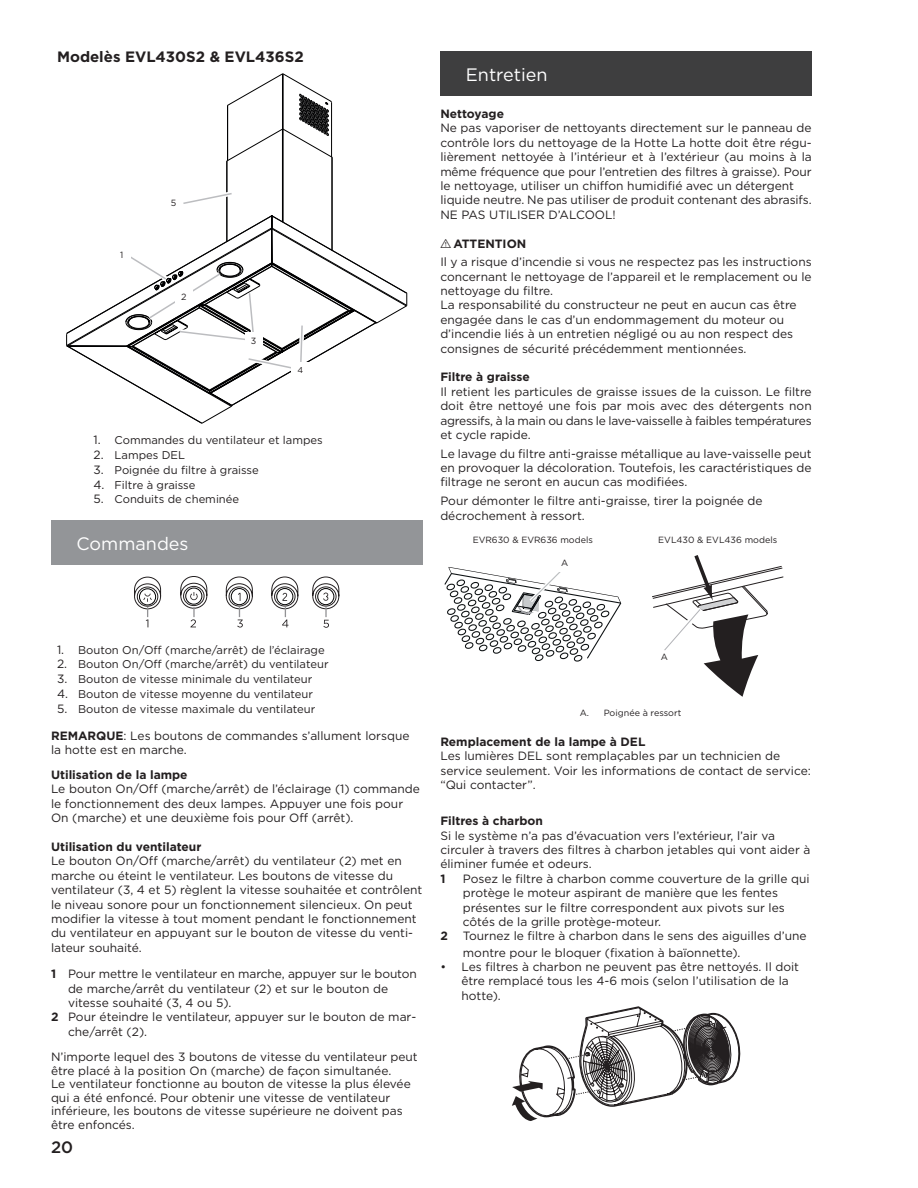
<style>
.page{position:relative;width:918px;height:1188px;background:#fff}
.page>*{position:absolute;margin:0;border:0;box-sizing:border-box;transform-origin:0 0}
.t1{font:18px "Gotham";color:#fff}
.t2{font:500 16.5px "Gotham";color:#231f20}
.t3{font:700 15px "Gotham";color:#231f20}
.t4{font:12px/14.4px "Gotham";color:#231f20}
.t5{font:700 12px "Gotham";color:#231f20}
.t6{font:11.25px "Gotham";color:#231f20}
.t7{font:9px "Gotham";color:#231f20}
.t8{font:8.55px "Gotham";color:#231f20}
.s1{font-size:12px}
.s2{font-family:"tables"}
.s3{font-weight:700}
</style>
<div class="page">
<svg style="left:66px;top:73px;width:341px;height:351px"></svg>
<div style="left:165px;top:195px;width:17px;height:16px;background:#fff"></div>
<div style="left:291px;top:362px;width:18px;height:16px;background:#fff"></div>
<div style="left:113px;top:247px;width:18px;height:16px;background:#fff"></div>
<div style="left:245px;top:332px;width:17px;height:17px;background:#fff"></div>
<div style="left:175px;top:289px;width:18px;height:16px;background:#fff"></div>
<div style="left:51px;top:520px;width:371px;height:44px;background:#939598"></div>
<svg style="left:134px;top:576px;width:206px;height:52px"></svg>
<div style="left:440px;top:51px;width:372px;height:44px;background:#3e3e3f"></div>
<svg style="left:444px;top:567px;width:177px;height:95px"></svg>
<div style="left:555px;top:555px;width:19px;height:17px;background:#fff"></div>
<svg style="left:652px;top:555px;width:132px;height:142px"></svg>
<svg style="left:512px;top:1006px;width:229px;height:115px"></svg>
<p class="t3" style="left:57px;top:46px;width:248px">Modelès EVL430S2 &amp; EVL436S2</p>
<p class="t7" style="left:120px;top:249px;width:5px">1</p>
<p class="t7" style="left:171px;top:197px;width:7px">5</p>
<p class="t7" style="left:181px;top:291px;width:7px">2</p>
<p class="t7" style="left:251px;top:335px;width:7px">3</p>
<p class="t8" style="left:297px;top:365px;width:7px">4</p>
<p class="t6" style="left:94px;top:433px;width:231px"><span class="s1">1.</span> Commandes du ventilateur et lampes</p>
<p class="t6" style="left:94px;top:448px;width:93px"><span class="s1">2.</span> Lampes DEL</p>
<p class="t6" style="left:94px;top:463px;width:167px"><span class="s1">3.</span> Poignée du filtre à graisse</p>
<p class="t6" style="left:94px;top:478px;width:104px"><span class="s1">4.</span> Filtre à graisse</p>
<p class="t6" style="left:94px;top:492px;width:147px"><span class="s1">5.</span> Conduits de cheminée</p>
<h1 class="t1" style="left:77px;top:532px;width:114px">Commandes</h1>
<h1 class="t1" style="left:466px;top:63px;width:83px">Entretien</h1>
<p class="t5" style="left:440px;top:106px;width:65px">Nettoyage</p>
<p class="t4" style="left:440px;top:121px;width:373px">Ne pas vaporiser de nettoyants directement sur le panneau de contrôle lors du nettoyage de la Hotte La hotte doit être régu&shy;lièrement nettoyée à l’intérieur et à l’extérieur (au moins à la même fréquence que pour l’entretien des filtres à graisse). Pour le nettoyage, utiliser un chiffon humidifié avec un détergent liquide neutre. Ne pas utiliser de produit contenant des abrasifs.<br>NE PAS UTILISER D’ALCOOL!</p>
<p class="t4" style="left:440px;top:234px;width:373px;line-height:18.6px"><span class="s2">I</span> <span class="s3">ATTENTION<br></span>Il y a risque d’incendie si vous ne respectez pas les instructions</p>
<p class="t4" style="left:440px;top:269px;width:373px">concernant le nettoyage de l’appareil et le remplacement ou le nettoyage du filtre.<br>La responsabilité du constructeur ne peut en aucun cas être engagée dans le cas d’un endommagement du moteur ou d’incendie liés à un entretien négligé ou au non respect des consignes de sécurité précédemment mentionnées.</p>
<p class="t5" style="left:440px;top:369px;width:91px">Filtre à graisse</p>
<p class="t4" style="left:440px;top:384px;width:373px;text-align:justify">Il retient les particules de graisse issues de la cuisson. Le filtre doit être nettoyé une fois par mois avec des détergents non agressifs, à la main ou dans le lave-vaisselle à faibles températures et cycle rapide.</p>
<p class="t4" style="left:440px;top:446px;width:373px;text-align:justify">Le lavage du filtre anti-graisse métallique au lave-vaisselle peut en provoquer la décoloration. Toutefois, les caractéristiques de filtrage ne seront en aucun cas modifiées.</p>
<p class="t4" style="left:440px;top:493px;width:324px">Pour démonter le filtre anti-graisse, tirer la poignée de décrochement à ressort.</p>
<p class="t7" style="left:473px;top:534px;width:122px">EVR630 &amp; EVR636 models</p>
<p class="t7" style="left:658px;top:534px;width:120px">EVL430 &amp; EVL436 models</p>
<p class="t7" style="left:561px;top:558px;width:9px">A</p>
<p class="t6" style="left:57px;top:643px;width:269px"><span class="s1">1.</span> Bouton On/Off (marche/arrêt) de l’éclairage</p>
<p class="t6" style="left:57px;top:657px;width:273px"><span class="s1">2.</span> Bouton On/Off (marche/arrêt) du ventilateur</p>
<p class="t6" style="left:57px;top:672px;width:257px"><span class="s1">3.</span> Bouton de vitesse minimale du ventilateur</p>
<p class="t6" style="left:57px;top:687px;width:258px"><span class="s1">4.</span> Bouton de vitesse moyenne du ventilateur</p>
<p class="t6" style="left:57px;top:702px;width:260px"><span class="s1">5.</span> Bouton de vitesse maximale du ventilateur</p>
<p class="t4" style="left:51px;top:728px;width:360px"><span class="s3">REMARQUE</span>: Les boutons de commandes s’allument lorsque la hotte est en marche.</p>
<p class="t5" style="left:51px;top:767px;width:138px">Utilisation de la lampe</p>
<p class="t4" style="left:51px;top:782px;width:370px">Le bouton On/Off (marche/arrêt) de l’éclairage (1) commande le fonctionnement des deux lampes. Appuyer une fois pour<br>On (marche) et une deuxième fois pour Off (arrêt).</p>
<p class="t5" style="left:51px;top:839px;width:152px">Utilisation du ventilateur</p>
<p class="t4" style="left:51px;top:854px;width:373px">Le bouton On/Off (marche/arrêt) du ventilateur (2) met en marche ou éteint le ventilateur. Les boutons de vitesse du ventilateur (3, 4 et 5) règlent la vitesse souhaitée et contrôlent le niveau sonore pour un fonctionnement silencieux. On peut modifier la vitesse à tout moment pendant le fonctionnement du ventilateur en appuyant sur le bouton de vitesse du venti&shy;lateur souhaité.</p>
<p class="t4" style="left:51px;top:967px;width:367px"><span class="s3">1</span> Pour mettre le ventilateur en marche, appuyer sur le bouton</p>
<p class="t4" style="left:68px;top:981px;width:322px">de marche/arrêt du ventilateur (2) et sur le bouton de</p>
<p class="t4" style="left:68px;top:995px;width:165px">vitesse souhaité (3, 4 ou 5).</p>
<p class="t4" style="left:51px;top:1010px;width:367px"><span class="s3">2</span> Pour éteindre le ventilateur, appuyer sur le bouton de mar-</p>
<p class="t4" style="left:68px;top:1024px;width:81px">che/arrêt (2).</p>
<p class="t4" style="left:51px;top:1050px;width:368px;line-height:13.5px">N’importe lequel des 3 boutons de vitesse du ventilateur peut être placé à la position On (marche) de façon simultanée.<br>Le ventilateur fonctionne au bouton de vitesse la plus élevée qui a été enfoncé. Pour obtenir une vitesse de ventilateur inférieure, les boutons de vitesse supérieure ne doivent pas être enfoncés.</p>
<h2 class="t2" style="left:51px;top:1136px;width:24px">20</h2>
<p class="t7" style="left:661px;top:651px;width:9px">A</p>
<p class="t7" style="left:580px;top:707px;width:103px">A. Poignée à ressort</p>
<p class="t5" style="left:440px;top:734px;width:207px">Remplacement de la lampe à DEL</p>
<p class="t4" style="left:440px;top:749px;width:372px">Les lumières DEL sont remplaçables par un technicien de service seulement. Voir les informations de contact de service: “Qui contacter”.</p>
<p class="t5" style="left:440px;top:813px;width:104px">Filtres à charbon</p>
<p class="t4" style="left:440px;top:828px;width:372px">Si le système n’a pas d’évacuation vers l’extérieur, l’air va circuler à travers des filtres à charbon jetables qui vont aider à éliminer fumée et odeurs.</p>
<p class="t5" style="left:440px;top:870px;width:7px">1</p>
<p class="t4" style="left:463px;top:871px;width:348px">Posez le filtre à charbon comme couverture de la grille qui protège le moteur aspirant de manière que les fentes présentes sur le filtre correspondent aux pivots sur les côtés de la grille protège-moteur.</p>
<p class="t5" style="left:440px;top:928px;width:9px">2</p>
<p class="t4" style="left:463px;top:928px;width:345px;line-height:16.2px">Tournez le filtre à charbon dans le sens des aiguilles d’une montre pour le bloquer (fixation à baïonnette).</p>
<p class="t4" style="left:461px;top:959px;width:339px;text-indent:-21px">• Les filtres à charbon ne peuvent pas être nettoyés. Il doit être remplacé tous les 4-6 mois (selon l’utilisation de la hotte).</p>
</div>
